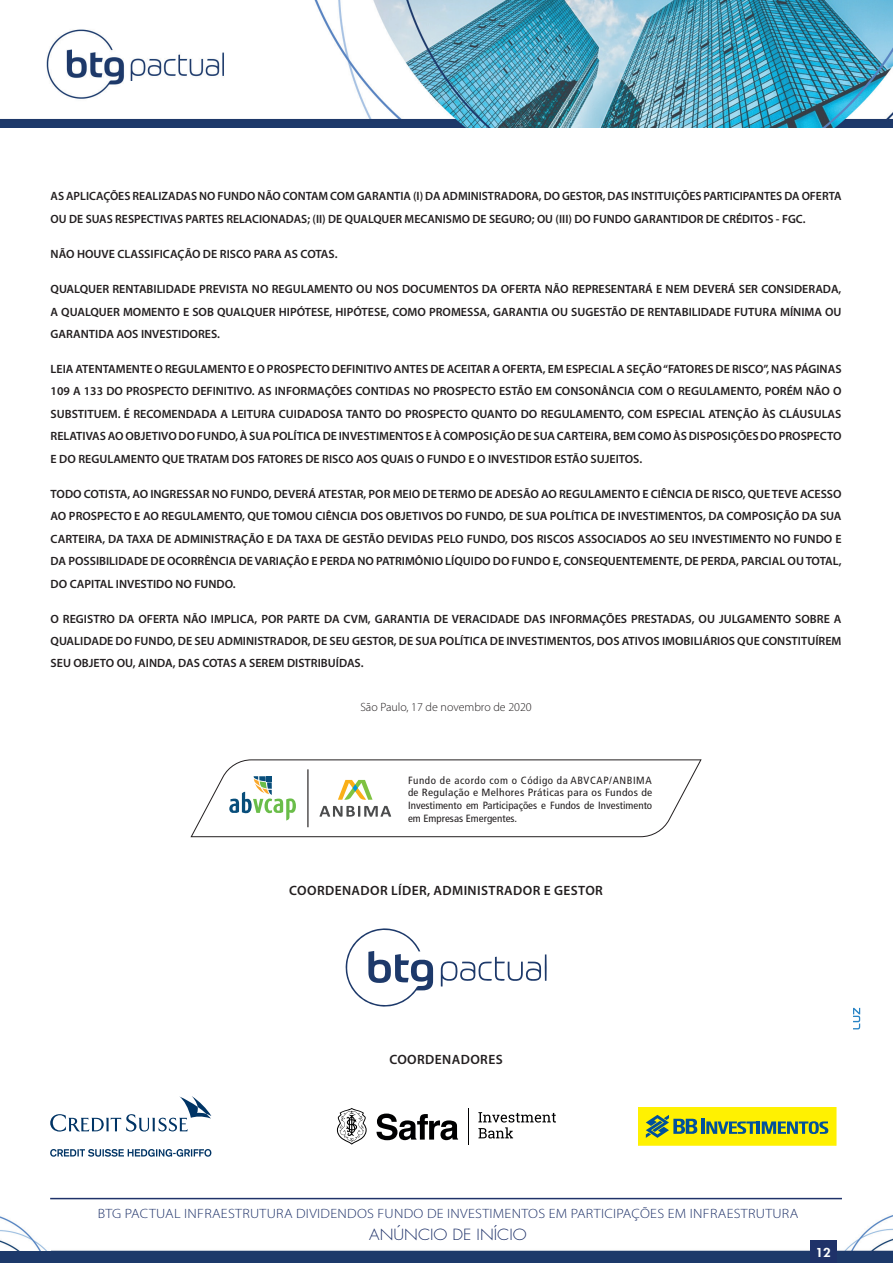
<style>
.page{position:relative;width:893px;height:1263px;background:#fff}
.page>*{position:absolute;margin:0;border:0;box-sizing:border-box;transform-origin:0 0}
.t1{font:300 15px "Futura";color:#1f3269;scale:1.09 1}
.t2{font:300 13.5px "Myriad Pro";letter-spacing:.02em;color:#1f3269;scale:1.09 1}
.t3{font:600 13.5px "Myriad Pro";letter-spacing:.03em;color:#231f20}
.t4{font:600 12px/22.4px "Myriad Pro";color:#231f20;text-align:justify}
.t5{font:300 12px "Myriad Pro";color:#231f20}
.t6{font:800 12px "Futura";color:#fff;scale:1.09 1}
.t7{font:condensed 10.5px/12.6px "Frutiger";color:#231f20;text-align:justify;scale:1.05 1}
</style>
<div class="page">
<img style="left:0;top:0;width:893px;height:127px">
<img style="left:0;top:1215px;width:892px;height:48px">
<img style="left:0;top:1215px;width:50px;height:36px">
<hr style="left:50px;top:1198px;width:792px;height:1px;background:#1f3269">
<div style="left:810px;top:1240px;width:26px;height:23px;background:#1f3269"></div>
<svg style="left:345px;top:928px;width:88px;height:79px"></svg>
<svg style="left:441px;top:954px;width:106px;height:32px"></svg>
<svg style="left:853px;top:1008px;width:7px;height:21px"></svg>
<svg style="left:191px;top:759px;width:510px;height:78px"></svg>
<div style="left:638px;top:1107px;width:198px;height:38px;background:#fff101"></div>
<hr style="left:701px;top:1119px;width:4px;height:15px;background:#01519b">
<svg style="left:706px;top:1121px;width:122px;height:13px"></svg>
<svg style="left:646px;top:1115px;width:51px;height:23px"></svg>
<svg style="left:337px;top:1108px;width:30px;height:36px"></svg>
<hr style="left:468px;top:1108px;width:1px;height:37px;background:#000001">
<svg style="left:377px;top:1113px;width:81px;height:27px"></svg>
<svg style="left:478px;top:1112px;width:78px;height:26px"></svg>
<svg style="left:50px;top:1096px;width:161px;height:35px"></svg>
<svg style="left:50px;top:1149px;width:161px;height:8px"></svg>
<p class="t4" style="left:51px;top:185px;width:792px">AS APLICAÇÕES REALIZADAS NO FUNDO NÃO CONTAM COM GARANTIA (I) DA ADMINISTRADORA, DO GESTOR, DAS INSTITUIÇÕES PARTICIPANTES DA OFERTA<br>OU DE SUAS RESPECTIVAS PARTES RELACIONADAS; (II) DE QUALQUER MECANISMO DE SEGURO; OU (III) DO FUNDO GARANTIDOR DE CRÉDITOS - FGC.</p>
<p class="t4" style="left:51px;top:242px;width:288px">NÃO HOUVE CLASSIFICAÇÃO DE RISCO PARA AS COTAS.</p>
<p class="t4" style="left:51px;top:278px;width:792px">QUALQUER RENTABILIDADE PREVISTA NO REGULAMENTO OU NOS DOCUMENTOS DA OFERTA NÃO REPRESENTARÁ E NEM DEVERÁ SER CONSIDERADA, A QUALQUER MOMENTO E SOB QUALQUER HIPÓTESE, HIPÓTESE, COMO PROMESSA, GARANTIA OU SUGESTÃO DE RENTABILIDADE FUTURA MÍNIMA OU GARANTIDA AOS INVESTIDORES.</p>
<p class="t4" style="left:51px;top:358px;width:792px">LEIA ATENTAMENTE O REGULAMENTO E O PROSPECTO DEFINITIVO ANTES DE ACEITAR A OFERTA, EM ESPECIAL A SEÇÃO “FATORES DE RISCO”, NAS PÁGINAS 109 A 133 DO PROSPECTO DEFINITIVO. AS INFORMAÇÕES CONTIDAS NO PROSPECTO ESTÃO EM CONSONÂNCIA COM O REGULAMENTO, PORÉM NÃO O SUBSTITUEM. É RECOMENDADA A LEITURA CUIDADOSA TANTO DO PROSPECTO QUANTO DO REGULAMENTO, COM ESPECIAL ATENÇÃO ÀS CLÁUSULAS RELATIVAS AO OBJETIVO DO FUNDO, À SUA POLÍTICA DE INVESTIMENTOS E À COMPOSIÇÃO DE SUA CARTEIRA, BEM COMO ÀS DISPOSIÇÕES DO PROSPECTO E DO REGULAMENTO QUE TRATAM DOS FATORES DE RISCO AOS QUAIS O FUNDO E O INVESTIDOR ESTÃO SUJEITOS.</p>
<p class="t4" style="left:51px;top:482px;width:792px">TODO COTISTA, AO INGRESSAR NO FUNDO, DEVERÁ ATESTAR, POR MEIO DE TERMO DE ADESÃO AO REGULAMENTO E CIÊNCIA DE RISCO, QUE TEVE ACESSO AO PROSPECTO E AO REGULAMENTO, QUE TOMOU CIÊNCIA DOS OBJETIVOS DO FUNDO, DE SUA POLÍTICA DE INVESTIMENTOS, DA COMPOSIÇÃO DA SUA CARTEIRA, DA TAXA DE ADMINISTRAÇÃO E DA TAXA DE GESTÃO DEVIDAS PELO FUNDO, DOS RISCOS ASSOCIADOS AO SEU INVESTIMENTO NO FUNDO E DA POSSIBILIDADE DE OCORRÊNCIA DE VARIAÇÃO E PERDA NO PATRIMÔNIO LÍQUIDO DO FUNDO E, CONSEQUENTEMENTE, DE PERDA, PARCIAL OU TOTAL, DO CAPITAL INVESTIDO NO FUNDO.</p>
<p class="t4" style="left:51px;top:607px;width:792px">O REGISTRO DA OFERTA NÃO IMPLICA, POR PARTE DA CVM, GARANTIA DE VERACIDADE DAS INFORMAÇÕES PRESTADAS, OU JULGAMENTO SOBRE A QUALIDADE DO FUNDO, DE SEU ADMINISTRADOR, DE SEU GESTOR, DE SUA POLÍTICA DE INVESTIMENTOS, DOS ATIVOS IMOBILIÁRIOS QUE CONSTITUÍREM SEU OBJETO OU, AINDA, DAS COTAS A SEREM DISTRIBUÍDAS.</p>
<p class="t5" style="left:360px;top:700px;width:173px">São Paulo, 17 de novembro de 2020</p>
<p class="t7" style="left:408px;top:774px;width:234px">Fundo de acordo com o Código da ABVCAP/ANBIMA de Regulação e Melhores Práticas para os Fundos de Investimento em Participações e Fundos de Investimento em Empresas Emergentes.</p>
<p class="t3" style="left:289px;top:882px;width:315px">COORDENADOR LÍDER, ADMINISTRADOR E GESTOR</p>
<p class="t3" style="left:389px;top:1051px;width:115px">COORDENADORES</p>
<p class="t2" style="left:98px;top:1206px;width:644px">BTG PACTUAL INFRAESTRUTURA DIVIDENDOS FUNDO DE INVESTIMENTOS EM PARTICIPAÇÕES EM INFRAESTRUTURA</p>
<p class="t1" style="left:369px;top:1225px;width:146px">ANÚNCIO DE INÍCIO</p>
<p class="t6" style="left:816px;top:1244px;width:15px">12</p>
</div>
